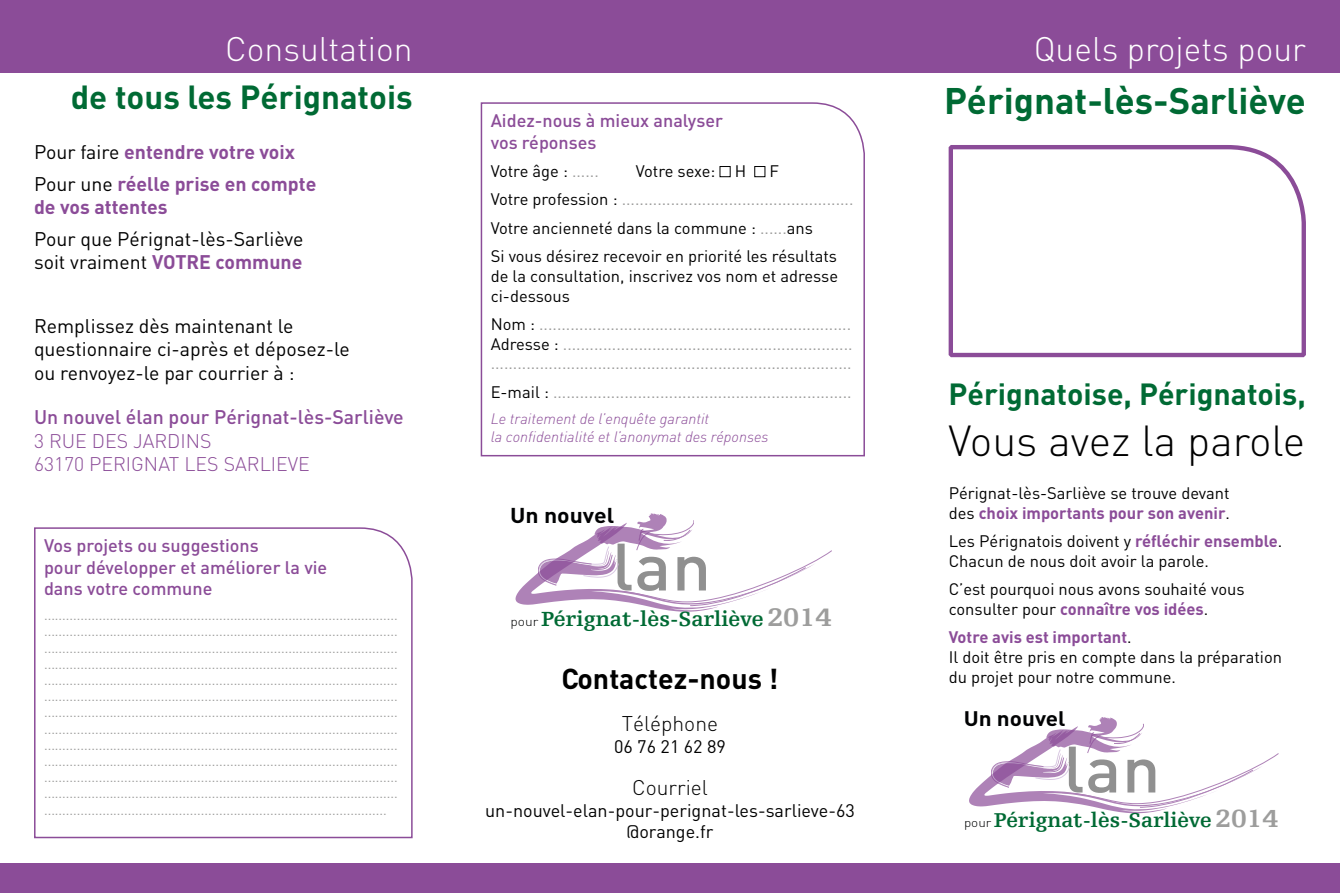
<style>
.page{position:relative;width:1340px;height:893px;background:#fff}
.page>*{position:absolute;margin:0;border:0;box-sizing:border-box;transform-origin:0 0}
.t1{font:500 65.85px "DIN";color:#909090;scale:1.05 1}
.t2{font:500 64.35px "DIN";color:#909090;scale:1.05 1}
.t3{font:300 42.9px "DIN";color:#000}
.t4{font:700 36.6px "DIN";color:#006a34}
.t5{font:300 33.6px "DIN";color:#fff}
.t6{font:700 33px "DIN";color:#006a34}
.t7{font:700 30.3px "DIN";color:#006a34}
.t8{font:700 28.5px "DIN";color:#000}
.t9{font:700 26.7px "Egyptienne FLT Std";color:#9d9d9c;scale:1.08 1}
.t10{font:700 26.1px "Egyptienne FLT Std";color:#9d9d9c;scale:1.08 1}
.t11{font:700 21.6px "Egyptienne FLT Std";color:#006a34}
.t12{font:700 21.3px "DIN";color:#010203;scale:1.08 1}
.t13{font:700 21.15px "Egyptienne FLT Std";color:#006a34}
.t14{font:300 21px "DIN";color:#000}
.t15{font:700 20.85px "DIN";color:#010203;scale:1.08 1}
.t16{font:19.5px/23.4px "DIN";color:#000}
.t17{font:700 19.5px/32px "DIN";color:#8b4c98}
.t18{font:300 19.5px/23.4px "DIN";color:#8b4c98}
.t19{font:500 19.5px "DIN";color:#8b4c98}
.t20{font:500 18px/21.6px "DIN";color:#8b4c98}
.t21{font:18px/21.6px "DIN";color:#000;text-align:center}
.t22{font:16.5px/19.8px "DIN";color:#000}
.t23{font:16.5px/19.8px "DIN";color:#9d9d9c;text-align:justify}
.t24{font:italic 300 15px/18px "DIN";color:#8b4c98}
.t25{font:13.5px/16.2px "DIN";color:#9d9d9c;text-align:justify}
.s1{font-weight:400;color:#000}
.s2{font-weight:700;color:#8b4c98}
.s3{color:#9d9d9c}
.s4{color:#000}
.s5{font-family:"DIN";font-weight:300;font-size:12.6px;color:#010203}
.s6{font-family:"DIN";font-weight:300;font-size:12.45px;color:#010203}
</style>
<div class="page">
<div style="left:0;top:0;width:1339px;height:72px;background:#8b4c98"></div>
<div style="left:0;top:863px;width:1339px;height:30px;background:#8b4c98"></div>
<svg style="left:948px;top:145px;width:358px;height:213px"></svg>
<svg style="left:969px;top:717px;width:309px;height:96px"></svg>
<svg style="left:515px;top:513px;width:316px;height:99px"></svg>
<svg style="left:480px;top:102px;width:385px;height:355px"></svg>
<svg style="left:34px;top:527px;width:379px;height:312px"></svg>
<h3 class="t5" style="left:225px;top:29px;width:189px">Consultation</h3>
<h3 class="t6" style="left:71px;top:76px;width:343px">de tous les Pérignatois</h3>
<h3 class="t17" style="left:34px;top:135px;width:284px"><span class="s1">Pour faire</span> entendre votre voix<br><span class="s1">Pour une</span> réelle prise en compte</h3>
<h3 class="t17" style="left:34px;top:190px;width:135px">de vos attentes</h3>
<h3 class="t16" style="left:34px;top:227px;width:271px">Pour que Pérignat-lès-Sarliève soit vraiment <span class="s2">VOTRE commune</span></h3>
<h3 class="t16" style="left:34px;top:314px;width:317px">Remplissez dès maintenant le questionnaire ci-après et déposez-le ou renvoyez-le par courrier à :</h3>
<h3 class="t19" style="left:34px;top:405px;width:371px">Un nouvel élan pour Pérignat-lès-Sarliève</h3>
<h3 class="t18" style="left:34px;top:429px;width:277px">3 rue des Jardins<br>63170 PErignat les sarlieve</h3>
<h3 class="t20" style="left:44px;top:534px;width:285px">Vos projets ou suggestions<br>pour développer et améliorer la vie dans votre commune</h3>
<p class="t25" style="left:44px;top:607px;width:355px">................................................................................................. ................................................................................................. ................................................................................................. ................................................................................................. ................................................................................................. ................................................................................................. ................................................................................................. ................................................................................................. ................................................................................................. ................................................................................................. ................................................................................................. ................................................................................................. ..............................................................................................</p>
<h3 class="t20" style="left:490px;top:109px;width:234px">Aidez-nous à mieux analyser vos réponses</h3>
<p class="t22" style="left:490px;top:161px;width:110px">Votre âge : <span class="s3">......</span></p>
<p class="t22" style="left:635px;top:161px;width:112px">Votre sexe: H</p>
<p class="t22" style="left:490px;top:157px;width:364px;line-height:28.3px;text-indent:279px">F<br>Votre profession : <span class="s3">....................................................<br></span>Votre ancienneté dans la commune : <span class="s3">......</span>ans<br>Si vous désirez recevoir en priorité les résultats</p>
<p class="t22" style="left:490px;top:266px;width:349px">de la consultation, inscrivez vos nom et adresse ci-dessous</p>
<p class="t23" style="left:490px;top:314px;width:363px"><span class="s4">Nom :</span> ......................................................................<br><span class="s4">Adresse :</span> ................................................................. .................................................................................</p>
<p class="t23" style="left:490px;top:382px;width:362px"><span class="s4">E-mail :</span> ...................................................................</p>
<p class="t24" style="left:490px;top:410px;width:279px">Le traitement de l’enquête garantit<br>la confidentialité et l’anonymat des réponses</p>
<h3 class="t12" style="left:510px;top:501px;width:98px">Un nouvel</h3>
<h1 class="t1" style="left:612px;top:525px;width:96px">lan</h1>
<h3 class="t11" style="left:510px;top:607px;width:255px"><span class="s5">pour</span> Pérignat-lès-Sarliève</h3>
<h3 class="t9" style="left:767px;top:603px;width:61px">2014</h3>
<h3 class="t8" style="left:561px;top:660px;width:218px">Contactez-nous !</h3>
<h3 class="t14" style="left:622px;top:711px;width:98px">Téléphone</h3>
<h3 class="t21" style="left:614px;top:735px;width:113px">06 76 21 62 89</h3>
<h3 class="t14" style="left:632px;top:775px;width:77px">Courriel</h3>
<h3 class="t21" style="left:485px;top:799px;width:371px">un-nouvel-elan-pour-perignat-les-sarlieve-63 @orange.fr</h3>
<h3 class="t5" style="left:1033px;top:29px;width:274px">Quels projets pour</h3>
<h3 class="t4" style="left:944px;top:76px;width:363px">Pérignat-lès-Sarliève</h3>
<h3 class="t7" style="left:948px;top:374px;width:359px">Pérignatoise, Pérignatois,</h3>
<h3 class="t3" style="left:948px;top:415px;width:358px">Vous avez la parole</h3>
<p class="t22" style="left:948px;top:483px;width:283px">Pérignat-lès-Sarliève se trouve devant des <span class="s2">choix importants pour son avenir</span>.</p>
<p class="t22" style="left:948px;top:531px;width:335px">Les Pérignatois doivent y <span class="s2">réfléchir ensemble</span>.<br>Chacun de nous doit avoir la parole.</p>
<p class="t22" style="left:948px;top:579px;width:297px">C’est pourquoi nous avons souhaité vous consulter pour <span class="s2">connaître vos idées</span>.</p>
<p class="t22" style="left:948px;top:627px;width:335px"><span class="s2">Votre avis est important</span>.<br>Il doit être pris en compte dans la préparation du projet pour notre commune.</p>
<h3 class="t15" style="left:963px;top:705px;width:96px">Un nouvel</h3>
<h2 class="t2" style="left:1063px;top:728px;width:94px">lan</h2>
<h3 class="t13" style="left:964px;top:809px;width:249px"><span class="s6">pour</span> Pérignat-lès-Sarliève</h3>
<h3 class="t10" style="left:1215px;top:804px;width:60px">2014</h3>
</div>
